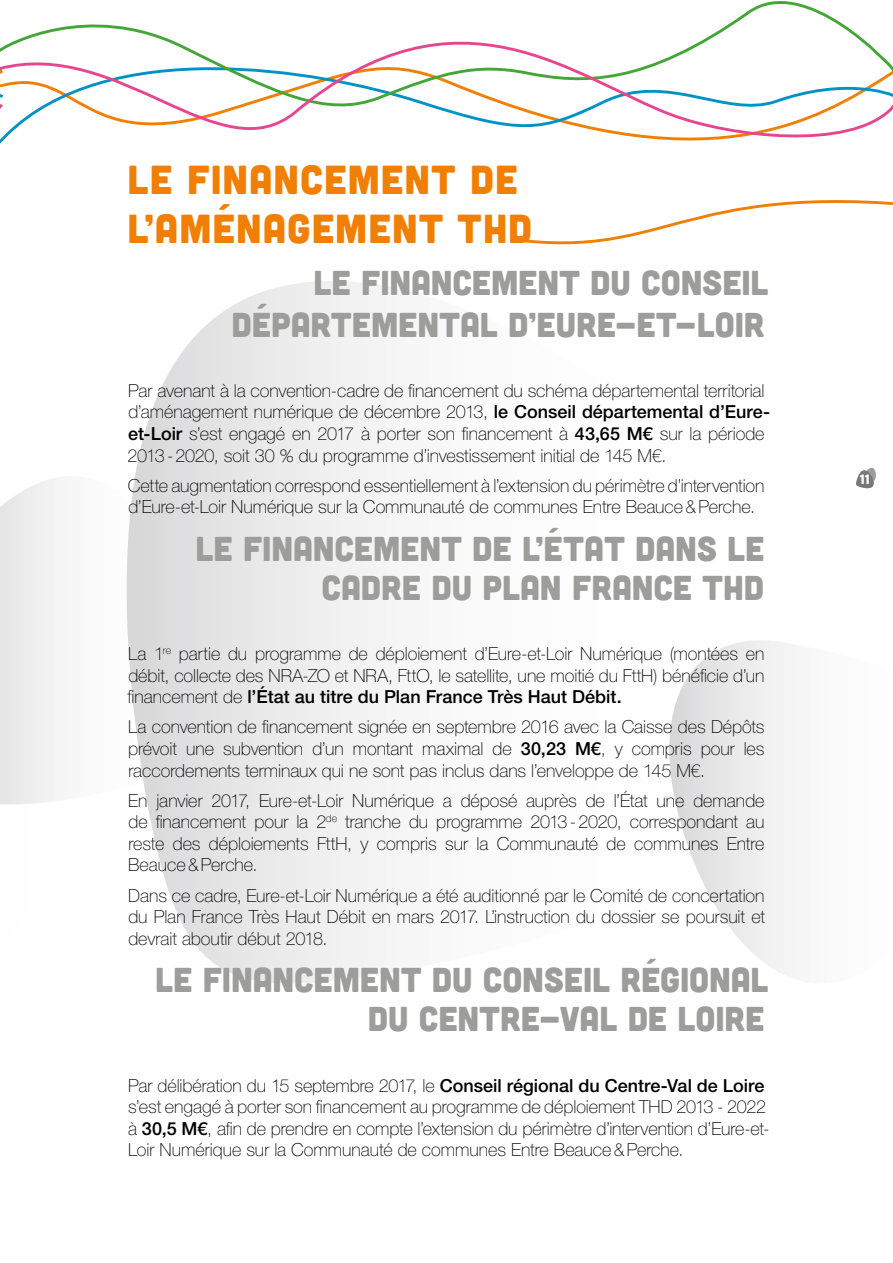
<style>
.page{position:relative;width:893px;height:1263px;background:#fff}
.page>*{position:absolute;margin:0;border:0;box-sizing:border-box;transform-origin:0 0}
.t1{font:40.5px/48.6px "Cubano";letter-spacing:.025em;color:#f07f03}
.t2{font:34.5px/39px "Cubano";color:#9d9d9c;text-align:right}
.t3{font:100 18px/21.6px "Helvetica Neue LT Std";letter-spacing:-.005em;color:#000;text-align:justify}
.t4{font:13.5px "Cubano";color:#fff}
.s1{font-weight:500}
</style>
<div class="page">
<svg style="left:0;top:1px;width:893px;height:143px"></svg>
<svg style="left:0;top:478px;width:58px;height:326px"></svg>
<svg style="left:126px;top:281px;width:260px;height:702px"></svg>
<svg style="left:669px;top:640px;width:121px;height:337px"></svg>
<svg style="left:522px;top:134px;width:371px;height:111px"></svg>
<svg style="left:856px;top:467px;width:20px;height:21px"></svg>
<h1 class="t1" style="left:128px;top:154px;width:406px">LE FINANCEMENT DE<br>L’AMÉNAGEMENT THD</h1>
<h2 class="t2" style="left:232px;top:261px;width:538px;line-height:41.4px">LE FINANCEMENT DU CONSEIL<br>DÉPARTEMENTAL D’EURE-ET-LOIR</h2>
<p class="t3" style="left:128px;top:380px;width:644px;text-align:left">Par avenant à la convention-cadre de financement du schéma départemental territorial d’aménagement numérique de décembre 2013, <span class="s1">le Conseil départemental d’Eure&shy;et-Loir</span> s’est engagé en 2017 à porter son financement à <span class="s1">43,65 M€</span> sur la période 2013-2020, soit 30 % du programme d’investissement initial de 145 M€.</p>
<p class="t3" style="left:128px;top:474px;width:638px">Cette augmentation correspond essentiellement à l’extension du périmètre d’intervention d’Eure-et-Loir Numérique sur la Communauté de communes Entre Beauce&amp;Perche.</p>
<h2 class="t2" style="left:195px;top:528px;width:570px">LE FINANCEMENT DE L’ÉTAT DANS LE<br>CADRE DU PLAN FRANCE THD</h2>
<p class="t3" style="left:128px;top:643px;width:638px">La 1<sup>re</sup> partie du programme de déploiement d’Eure-et-Loir Numérique (montées en débit, collecte des NRA-ZO et NRA, FttO, le satellite, une moitié du FttH) bénéficie d’un financement de <span class="s1">l’État au titre du Plan France Très Haut Débit.</span></p>
<p class="t3" style="left:128px;top:716px;width:638px">La convention de financement signée en septembre 2016 avec la Caisse des Dépôts prévoit une subvention d’un montant maximal de <span class="s1">30,23 M€</span>, y compris pour les raccordements terminaux qui ne sont pas inclus dans l’enveloppe de 145 M€.</p>
<p class="t3" style="left:128px;top:789px;width:638px">En janvier 2017, Eure-et-Loir Numérique a déposé auprès de l’État une demande de financement pour la 2<sup>de</sup> tranche du programme 2013-2020, correspondant au reste des déploiements FttH, y compris sur la Communauté de communes Entre Beauce&amp;Perche.</p>
<p class="t3" style="left:128px;top:884px;width:638px">Dans ce cadre, Eure-et-Loir Numérique a été auditionné par le Comité de concertation du Plan France Très Haut Débit en mars 2017. L’instruction du dossier se poursuit et devrait aboutir début 2018.</p>
<h2 class="t2" style="left:155px;top:959px;width:615px">LE FINANCEMENT DU CONSEIL RÉGIONAL<br>DU CENTRE-VAL DE LOIRE</h2>
<p class="t3" style="left:128px;top:1074px;width:643px;text-align:left">Par délibération du 15 septembre 2017, le <span class="s1">Conseil régional du Centre-Val de Loire </span>s’est engagé à porter son financement au programme de déploiement THD 2013 - 2022 à <span class="s1">30,5 M€</span>, afin de prendre en compte l’extension du périmètre d’intervention d’Eure-et-Loir Numérique sur la Communauté de communes Entre Beauce&amp;Perche.</p>
<p class="t4" style="left:860px;top:471px;width:12px">11</p>
</div>
